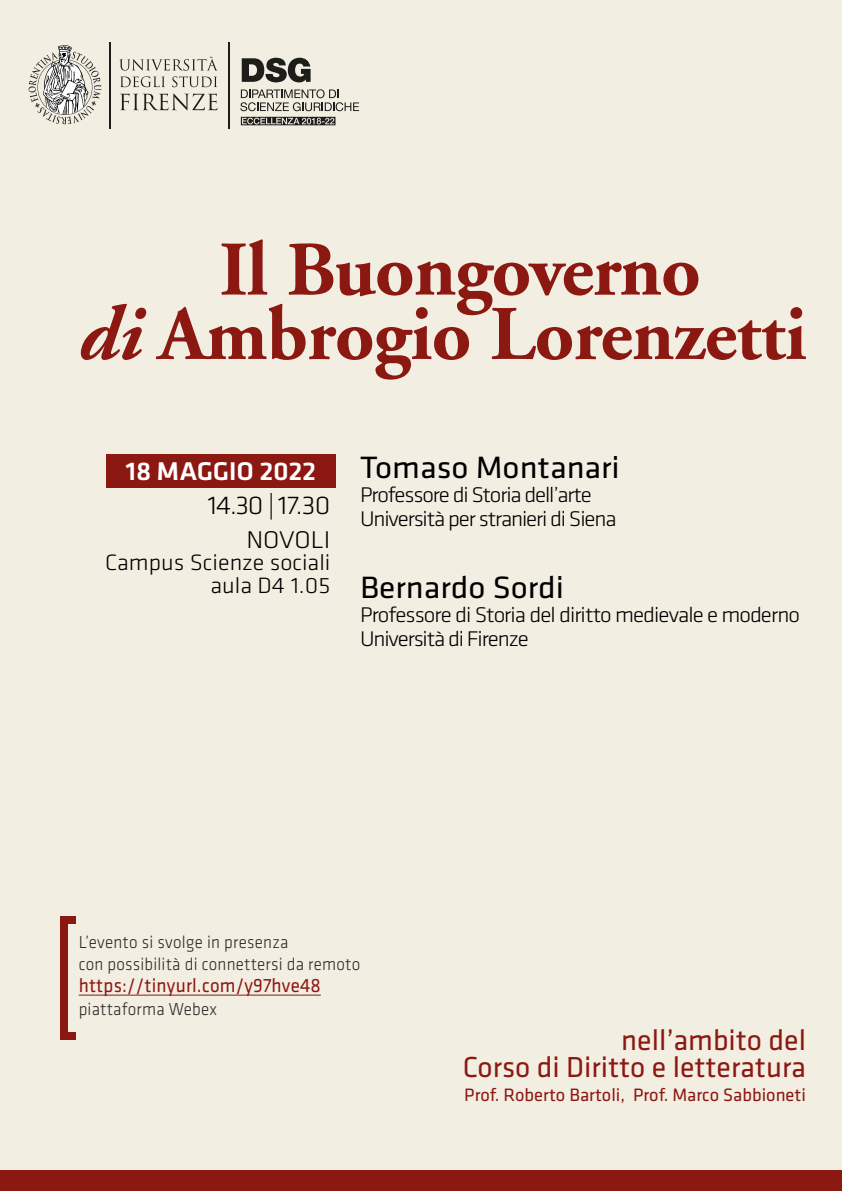
<style>
.page{position:relative;width:842px;height:1191px;background:#f2ecde}
.page>*{position:absolute;margin:0;border:0;box-sizing:border-box;transform-origin:0 0}
.t1{font:700 77px/64.4px "Adobe Garamond";letter-spacing:-.01em;color:#8c1812;text-align:center}
.t2{font:32px "Klavika";color:#000;scale:1.05 1}
.t3{font:30px/27px "Klavika";color:#8c1812;text-align:right}
.t4{font:500 26.6px "Klavika";letter-spacing:-.01em;color:#fff;scale:1.05 1}
.t5{font:300 26.6px "Klavika";letter-spacing:-.03em;color:#000;scale:1.05 1}
.t6{font:300 25.1px "Klavika";color:#000;scale:1.05 1}
.t7{font:300 23px/23.6px "Klavika";color:#000;text-align:right;scale:1.05 1}
.t8{font:300 22px/23.7px "Klavika";letter-spacing:-.05em;color:#000;scale:1.05 1}
.t9{font:20px "Klavika";letter-spacing:.01em;color:#8c1812;scale:.95 1}
.t10{font:18.6px "Klavika";color:#8c1812}
.t11{font:300 18px/22px "Klavika";letter-spacing:.01em;color:#282827;scale:.95 1}
.s1{font-style:italic}
</style>
<div class="page">
<div style="left:106px;top:454px;width:230px;height:34px;background:#8c1812"></div>
<hr style="left:79px;top:995px;width:242px;height:1px;background:#8c1812">
<div style="left:0;top:1170px;width:842px;height:21px;background:#8c1812"></div>
<div style="left:60px;top:915px;width:8px;height:124px;background:#8c1812"></div>
<div style="left:68px;top:915px;width:8px;height:8px;background:#8c1812"></div>
<div style="left:68px;top:1031px;width:8px;height:8px;background:#8c1812"></div>
<hr style="left:228px;top:43px;width:2px;height:86px;background:#1d1e1c">
<hr style="left:109px;top:43px;width:2px;height:86px;background:#1d1e1c">
<svg style="left:242px;top:58px;width:69px;height:24px"></svg>
<svg style="left:240px;top:89px;width:119px;height:22px"></svg>
<svg style="left:120px;top:93px;width:97px;height:17px"></svg>
<svg style="left:119px;top:57px;width:99px;height:30px"></svg>
<svg style="left:29px;top:45px;width:72px;height:79px"></svg>
<svg style="left:241px;top:117px;width:94px;height:8px"></svg>
<h1 class="t1" style="left:78px;top:239px;width:730px">Il Buongoverno<br><span class="s1">di</span> Ambrogio Lorenzetti</h1>
<p class="t4" style="left:126px;top:456px;width:183px">18 MAGGIO 2022</p>
<p class="t5" style="left:208px;top:490px;width:118px">14.30 | 17.30</p>
<p class="t6" style="left:246px;top:525px;width:81px">NOVOLI</p>
<p class="t7" style="left:105px;top:550px;width:216px">Campus Scienze sociali aula D4 1.05</p>
<h2 class="t2" style="left:360px;top:450px;width:249px">Tomaso Montanari</h2>
<p class="t8" style="left:360px;top:483px;width:246px">Professore di Storia dell’arte<br>Università per stranieri di Siena</p>
<h2 class="t2" style="left:360px;top:570px;width:196px">Bernardo Sordi</h2>
<p class="t8" style="left:360px;top:603px;width:421px">Professore di Storia del diritto medievale e moderno<br>Università di Firenze</p>
<p class="t11" style="left:79px;top:931px;width:298px">L’evento si svolge in presenza<br>con possibilità di connettersi da remoto</p>
<p class="t9" style="left:79px;top:975px;width:256px">https://tinyurl.com/y97hve48</p>
<p class="t11" style="left:79px;top:998px;width:147px">piattaforma Webex</p>
<h3 class="t3" style="left:463px;top:1027px;width:345px">nell’ambito del<br>Corso di Diritto e letteratura</h3>
<p class="t10" style="left:464px;top:1085px;width:343px">Prof. Roberto Bartoli, Prof. Marco Sabbioneti</p>
</div>
